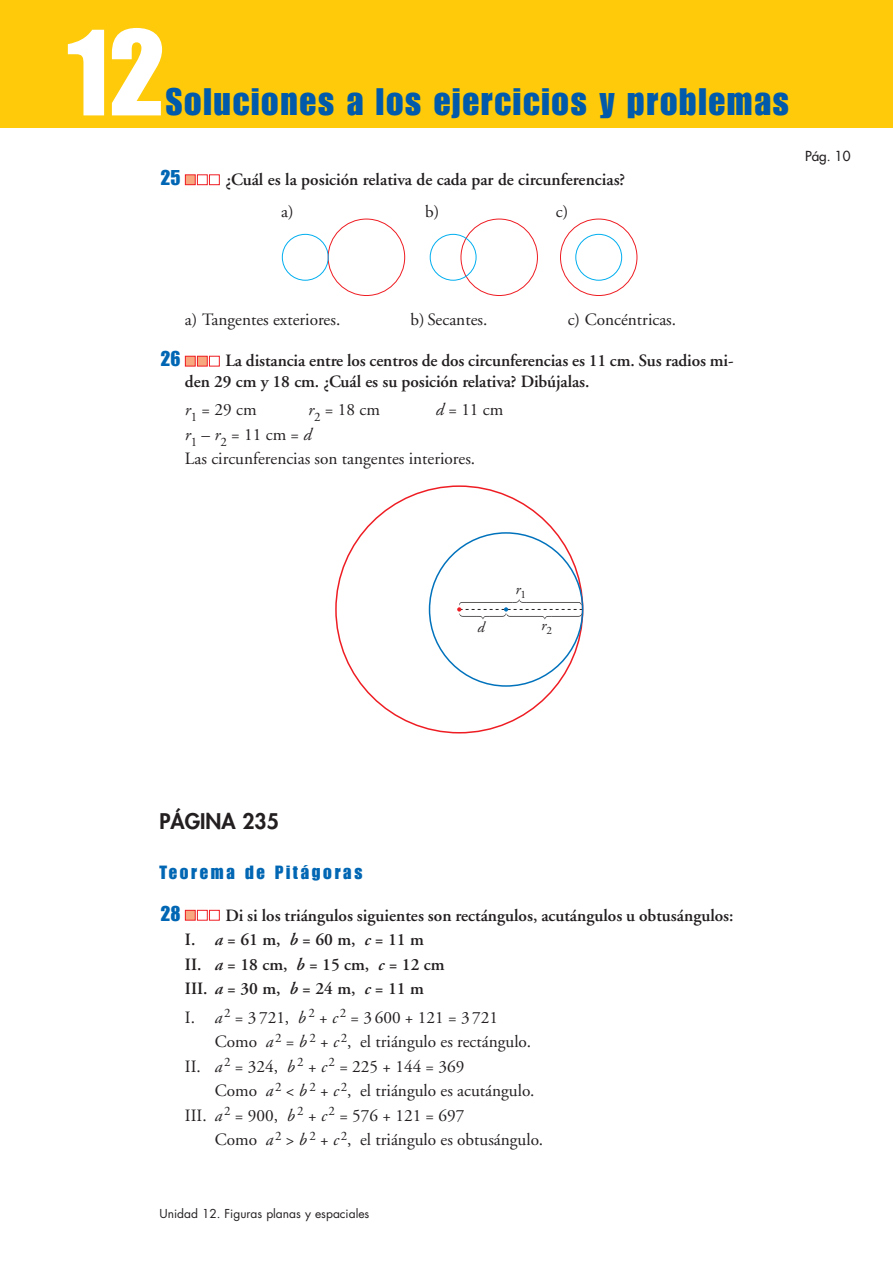
<style>
.page{position:relative;width:893px;height:1263px;background:#fff}
.page>*{position:absolute;margin:0;border:0;box-sizing:border-box;transform-origin:0 0}
.t1{font:120px "Impact";color:#fff}
.t2{font:37.5px "Impact";letter-spacing:.05em;color:#015aaa}
.t3{font:800 21px "Futura";color:#231f20}
.t4{font:21px "Impact";color:#0166b3}
.t5{font:18.75px "Impact";letter-spacing:.145em;color:#0166b3}
.t6{font:17.25px/24.5px "Adobe Garamond";color:#231f20}
.t7{font:600 17.25px/24.5px "Adobe Garamond";color:#231f20}
.t8{font:italic 15px "Adobe Garamond";color:#231f20}
.t9{font:13.5px "Futura";color:#231f20}
.t10{font:12px "Futura";color:#231f20}
.t11{font:11.25px "Adobe Garamond";color:#231f20}
.s1{font-style:italic}
</style>
<div class="page">
<div style="left:0;top:0;width:893px;height:128px;background:#feca0a"></div>
<div style="left:209px;top:910px;width:11px;height:11px;border:1px solid #ee1d23"></div>
<div style="left:197px;top:910px;width:11px;height:11px;border:1px solid #ee1d23"></div>
<div style="left:185px;top:910px;width:10px;height:10px;background:#f8a87e"></div>
<div style="left:185px;top:910px;width:11px;height:11px;border:1px solid #ee1d23"></div>
<svg style="left:457px;top:599px;width:126px;height:20px"></svg>
<div style="left:209px;top:356px;width:11px;height:10px;border:1px solid #ee1d23"></div>
<div style="left:197px;top:356px;width:10px;height:10px;background:#f8a87e"></div>
<div style="left:197px;top:356px;width:11px;height:10px;border:1px solid #ee1d23"></div>
<div style="left:185px;top:356px;width:10px;height:10px;background:#f8a87e"></div>
<div style="left:185px;top:356px;width:11px;height:10px;border:1px solid #ee1d23"></div>
<div style="left:560px;top:219px;width:77px;height:77px;border:1px solid #ee1d23;border-radius:50%"></div>
<div style="left:575px;top:234px;width:47px;height:47px;border:1px solid #00aeef;border-radius:50%"></div>
<div style="left:328px;top:219px;width:77px;height:77px;border:1px solid #ee1d23;border-radius:50%"></div>
<div style="left:282px;top:234px;width:47px;height:47px;border:1px solid #00aeef;border-radius:50%"></div>
<div style="left:461px;top:219px;width:77px;height:77px;border:1px solid #ee1d23;border-radius:50%"></div>
<div style="left:430px;top:234px;width:46px;height:47px;border:1px solid #00aeef;border-radius:50%"></div>
<div style="left:209px;top:174px;width:11px;height:11px;border:1px solid #ee1d23"></div>
<div style="left:197px;top:174px;width:11px;height:11px;border:1px solid #ee1d23"></div>
<div style="left:185px;top:175px;width:10px;height:10px;background:#f8a87e"></div>
<div style="left:185px;top:174px;width:11px;height:11px;border:1px solid #ee1d23"></div>
<h1 class="t1" style="left:64px;top:30px;width:103px">12</h1>
<h2 class="t2" style="left:166px;top:89px;width:625px">Soluciones a los ejercicios y problemas</h2>
<p class="t4" style="left:161px;top:170px;width:22px">25</p>
<p class="t7" style="left:225px;top:169px;width:401px">¿Cuál es la posición relativa de cada par de circunferencias?</p>
<p class="t6" style="left:281px;top:201px;width:14px">a)</p>
<p class="t6" style="left:425px;top:201px;width:16px">b)</p>
<p class="t6" style="left:556px;top:201px;width:14px">c)</p>
<p class="t9" style="left:805px;top:149px;width:47px">Pág. 10</p>
<p class="t6" style="left:185px;top:309px;width:157px">a) Tangentes exteriores.</p>
<p class="t6" style="left:410px;top:309px;width:78px">b) Secantes.</p>
<p class="t6" style="left:568px;top:309px;width:110px">c) Concéntricas.</p>
<p class="t4" style="left:161px;top:351px;width:22px">26</p>
<p class="t7" style="left:185px;top:352px;width:550px;line-height:20.2px;text-indent:40px">La distancia entre los centros de dos circunferencias es 11 cm. Sus radios mi&shy;den 29 cm y 18 cm. ¿Cuál es su posición relativa? Dibújalas.</p>
<p class="t6" style="left:185px;top:399px;width:73px"><span class="s1">r</span><sub>1</sub> = 29 cm</p>
<p class="t6" style="left:308px;top:399px;width:73px"><span class="s1">r</span><sub>2</sub> = 18 cm</p>
<p class="t6" style="left:436px;top:399px;width:69px"><span class="s1">d</span> = 11 cm</p>
<p class="t6" style="left:185px;top:424px;width:292px"><span class="s1">r</span><sub>1</sub> – <span class="s1">r</span><sub>2</sub> = 11 cm = <span class="s1">d<br></span>Las circunferencias son tangentes interiores.</p>
<p class="t8" style="left:515px;top:583px;width:12px">r<sub>1</sub></p>
<p class="t8" style="left:477px;top:621px;width:9px">d</p>
<p class="t11" style="left:546px;top:626px;width:7px">2</p>
<p class="t8" style="left:541px;top:619px;width:7px">r</p>
<p class="t3" style="left:159px;top:811px;width:121px">PÁGINA 235</p>
<p class="t5" style="left:159px;top:866px;width:204px">Teorema de Pitágoras</p>
<p class="t4" style="left:161px;top:906px;width:22px">28</p>
<p class="t7" style="left:185px;top:904px;width:550px;text-indent:40px">Di si los triángulos siguientes son rectángulos, acutángulos u obtusángulos:<br>I. <span class="s1">a</span> = 61 m, <span class="s1">b</span> = 60 m, <span class="s1">c</span> = 11 m<br>II. <span class="s1">a</span> = 18 cm, <span class="s1">b</span> = 15 cm, <span class="s1">c</span> = 12 cm<br>III. <span class="s1">a</span> = 30 m, <span class="s1">b</span> = 24 m, <span class="s1">c</span> = 11 m</p>
<p class="t6" style="left:185px;top:1007px;width:315px">I. <span class="s1">a</span><sup>2</sup> = 3721, <span class="s1">b</span><sup>2</sup> + <span class="s1">c</span><sup>2</sup> = 3600 + 121 = 3721</p>
<p class="t6" style="left:215px;top:1031px;width:318px">Como <span class="s1">a</span> <sup>2</sup> = <span class="s1">b</span> <sup>2</sup> + <span class="s1">c</span> <sup>2</sup>, el triángulo es rectángulo.</p>
<p class="t6" style="left:185px;top:1056px;width:281px">II. <span class="s1">a</span> <sup>2</sup> = 324, <span class="s1">b</span> <sup>2</sup> + <span class="s1">c</span> <sup>2</sup> = 225 + 144 = 369</p>
<p class="t6" style="left:215px;top:1080px;width:321px">Como <span class="s1">a</span> <sup>2</sup> &lt; <span class="s1">b</span> <sup>2</sup> + <span class="s1">c</span> <sup>2</sup>, el triángulo es acutángulo.</p>
<p class="t6" style="left:185px;top:1105px;width:281px">III. <span class="s1">a</span> <sup>2</sup> = 900, <span class="s1">b</span> <sup>2</sup> + <span class="s1">c</span> <sup>2</sup> = 576 + 121 = 697</p>
<p class="t6" style="left:215px;top:1129px;width:330px">Como <span class="s1">a</span> <sup>2</sup> &gt; <span class="s1">b</span> <sup>2</sup> + <span class="s1">c</span> <sup>2</sup>, el triángulo es obtusángulo.</p>
<p class="t10" style="left:159px;top:1208px;width:211px">Unidad 12. Figuras planas y espaciales</p>
</div>
